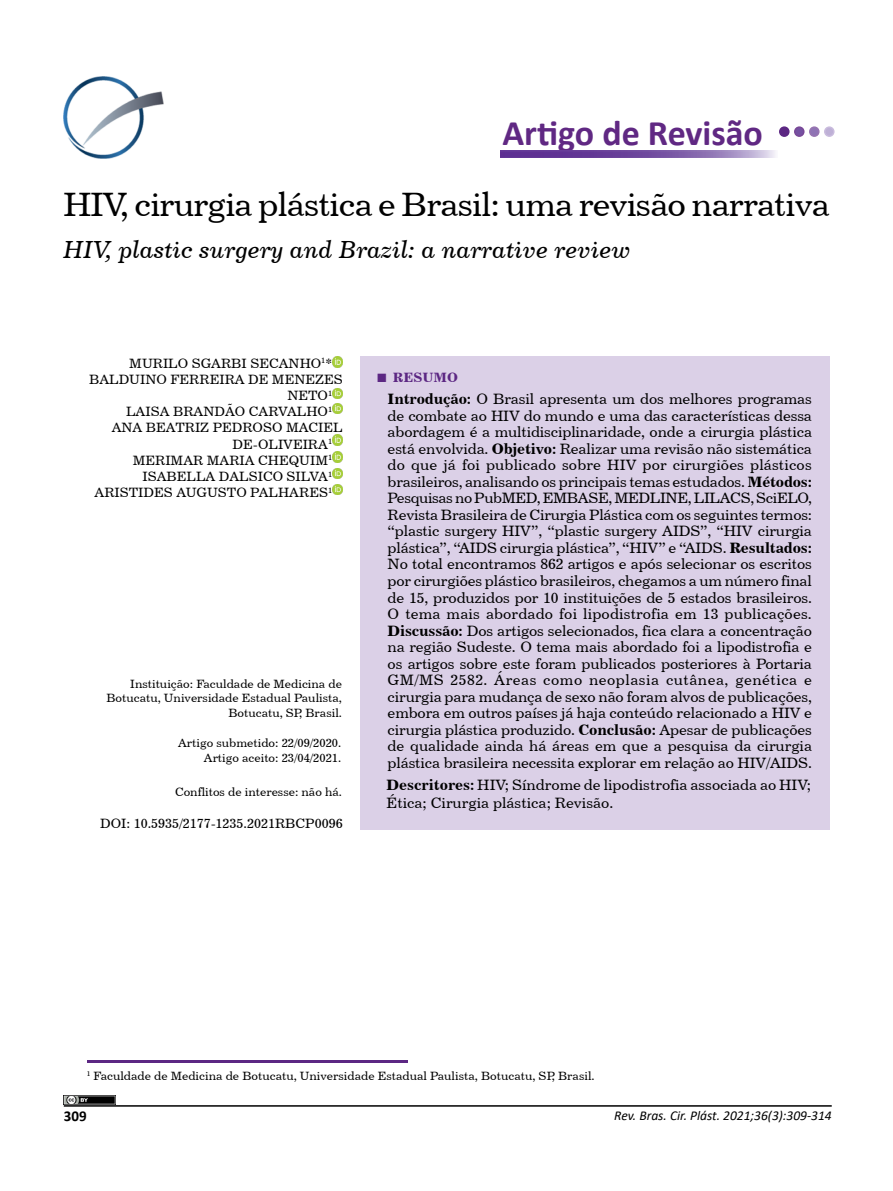
<style>
.page{position:relative;width:893px;height:1191px;background:#fff}
.page>*{position:absolute;margin:0;border:0;box-sizing:border-box;transform-origin:0 0}
.t1{font:700 36px "Calibri";color:#602883}
.t2{font:33.75px "Century 731 BT Roman A";letter-spacing:-.025em;color:#000}
.t3{font:24.75px "Century 731 BT Italic A";color:#000}
.t4{font:15px/16.5px "Century 731 BT Roman A";color:#000;text-align:justify}
.t5{font:700 15px "Calibri";color:#000}
.t6{font:13.5px "Century 731 BT Roman A";color:#000}
.t7{font:italic 13.5px "Calibri";color:#000}
.t8{font:13.5px "Century 731 BT Bold A";color:#5c2783}
.t9{font:12px/14.4px "Century 731 BT Roman A";color:#000;text-align:right}
.s1{font-family:"Times New Roman";font-weight:700;font-size:18px}
.s2{font-family:"Century 731 BT Bold A"}
</style>
<div class="page">
<hr style="left:64px;top:1105px;width:768px;height:1px;background:#000">
<svg style="left:332px;top:357px;width:11px;height:10px"></svg>
<svg style="left:332px;top:388px;width:11px;height:26px"></svg>
<svg style="left:332px;top:434px;width:11px;height:11px"></svg>
<svg style="left:332px;top:452px;width:11px;height:10px"></svg>
<svg style="left:332px;top:468px;width:11px;height:27px"></svg>
<img style="left:63px;top:77px;width:101px;height:82px">
<div style="left:360px;top:356px;width:470px;height:473px;background:#dbd0e7"></div>
<hr style="left:87px;top:1060px;width:320px;height:2px;background:#5c2783">
<img style="left:64px;top:1095px;width:51px;height:9px">
<img style="left:501px;top:150px;width:275px;height:7px">
<div style="left:780px;top:127px;width:9px;height:9px;background:#5c2783;border-radius:50%"></div>
<div style="left:779px;top:126px;width:11px;height:11px;border:2px solid #5c2783;border-radius:50%"></div>
<div style="left:795px;top:127px;width:9px;height:9px;background:#7551a1;border-radius:50%"></div>
<div style="left:794px;top:126px;width:11px;height:11px;border:2px solid #794897;border-radius:50%"></div>
<div style="left:810px;top:127px;width:9px;height:9px;background:#8f73b4;border-radius:50%"></div>
<div style="left:809px;top:126px;width:11px;height:11px;border:2px solid #9774b1;border-radius:50%"></div>
<div style="left:825px;top:127px;width:9px;height:9px;background:#beb0d6;border-radius:50%"></div>
<div style="left:824px;top:126px;width:11px;height:11px;border:2px solid #c9bbdd;border-radius:50%"></div>
<h1 class="t1" style="left:502px;top:108px;width:262px">Artigo de Revisão</h1>
<h2 class="t2" style="left:63px;top:183px;width:768px">HIV, cirurgia plástica e Brasil: uma revisão narrativa</h2>
<h3 class="t3" style="left:63px;top:234px;width:569px">HIV, plastic surgery and Brazil: a narrative review</h3>
<p class="t6" style="left:129px;top:354px;width:204px">MURILO SGARBI SECANHO<sup>1</sup>*</p>
<p class="t6" style="left:89px;top:371px;width:255px">BALDUINO FERREIRA DE MENEZES</p>
<p class="t6" style="left:287px;top:387px;width:46px">NETO<sup>1</sup></p>
<p class="t6" style="left:126px;top:403px;width:208px">LAISA BRANDÃO CARVALHO<sup>1</sup></p>
<p class="t6" style="left:112px;top:419px;width:232px">ANA BEATRIZ PEDROSO MACIEL</p>
<p class="t6" style="left:233px;top:435px;width:101px">DE-OLIVEIRA<sup>1</sup></p>
<p class="t6" style="left:133px;top:452px;width:201px">MERIMAR MARIA CHEQUIM<sup>1</sup></p>
<p class="t6" style="left:142px;top:468px;width:191px">ISABELLA DALSICO SILVA<sup>1</sup></p>
<p class="t6" style="left:95px;top:484px;width:239px">ARISTIDES AUGUSTO PALHARES<sup>1</sup></p>
<p class="t9" style="left:106px;top:676px;width:237px">Instituição: Faculdade de Medicina de<br>Botucatu, Universidade Estadual Paulista,<br>Botucatu, SP, Brasil.</p>
<p class="t9" style="left:178px;top:735px;width:165px">Artigo submetido: 22/09/2020.<br>Artigo aceito: 23/04/2021.</p>
<p class="t9" style="left:175px;top:784px;width:168px">Conflitos de interesse: não há.</p>
<p class="t6" style="left:100px;top:814px;width:244px">DOI: 10.5935/2177-1235.2021RBCP0096</p>
<p class="t8" style="left:376px;top:369px;width:83px"><span class="s1">■</span> RESUMO</p>
<p class="t4" style="left:388px;top:391px;width:426px"><span class="s2">Introdução:</span> O Brasil apresenta um dos melhores programas de combate ao HIV do mundo e uma das características dessa abordagem é a multidisciplinaridade, onde a cirurgia plástica está envolvida. <span class="s2">Objetivo:</span> Realizar uma revisão não sistemática do que já foi publicado sobre HIV por cirurgiões plásticos brasileiros, analisando os principais temas estudados. <span class="s2">Métodos:<br></span>Pesquisas no PubMED, EMBASE, MEDLINE, LILACS, SciELO, Revista Brasileira de Cirurgia Plástica com os seguintes termos: “plastic surgery HIV”, “plastic surgery AIDS”, “HIV cirurgia plástica”, “AIDS cirurgia plástica”, “HIV” e “AIDS. <span class="s2">Resultados:<br></span>No total encontramos 862 artigos e após selecionar os escritos por cirurgiões plástico brasileiros, chegamos a um número final de 15, produzidos por 10 instituições de 5 estados brasileiros.<br>O tema mais abordado foi lipodistrofia em 13 publicações.<br><span class="s2">Discussão:</span> Dos artigos selecionados, fica clara a concentração na região Sudeste. O tema mais abordado foi a lipodistrofia e os artigos sobre este foram publicados posteriores à Portaria GM/MS 2582. Áreas como neoplasia cutânea, genética e cirurgia para mudança de sexo não foram alvos de publicações, embora em outros países já haja conteúdo relacionado a HIV e cirurgia plástica produzido. <span class="s2">Conclusão:</span> Apesar de publicações de qualidade ainda há áreas em que a pesquisa da cirurgia plástica brasileira necessita explorar em relação ao HIV/AIDS.</p>
<p class="t4" style="left:387px;top:775px;width:426px;line-height:18px"><span class="s2">Descritores:</span> HIV; Síndrome de lipodistrofia associada ao HIV;<br>Ética; Cirurgia plástica; Revisão.</p>
<p class="t9" style="left:87px;top:1068px;width:509px"><sup>1</sup> Faculdade de Medicina de Botucatu, Universidade Estadual Paulista, Botucatu, SP, Brasil.</p>
<p class="t5" style="left:64px;top:1105px;width:24px">309</p>
<p class="t7" style="left:614px;top:1106px;width:219px">Rev. Bras. Cir. Plást. 2021;36(3):309-314</p>
</div>
